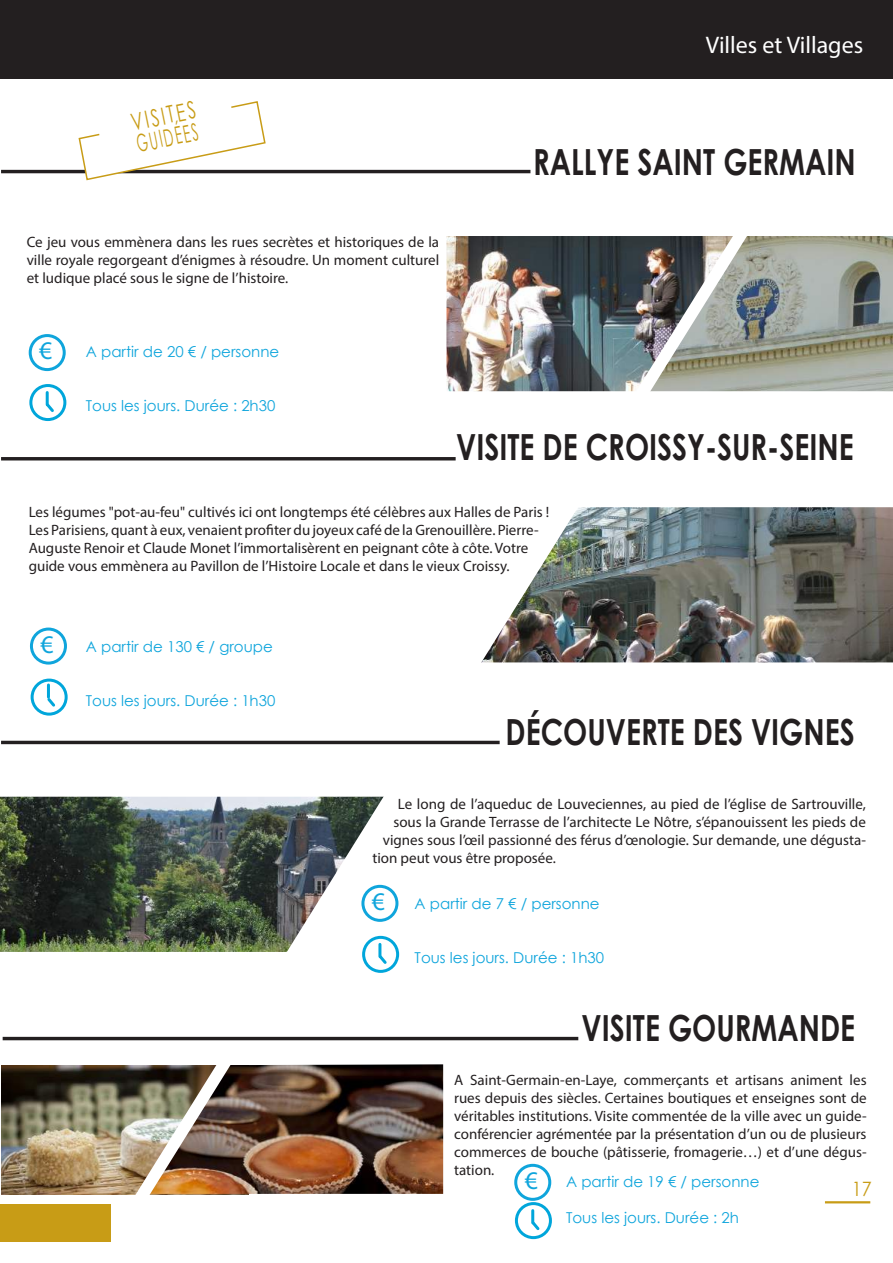
<style>
.page{position:relative;width:893px;height:1263px;background:#fff}
.page>*{position:absolute;margin:0;border:0;box-sizing:border-box;transform-origin:0 0}
.t1{font:700 36px "Century Gothic";color:#231f20;scale:.8 1}
.t2{font:25.5px "Myriad Pro";color:#0fa5dc}
.t3{font:24px "Myriad Pro";color:#fff}
.t4{font:24px/22px "Century Gothic";color:#c89c16;scale:.7 1}
.t5{font:19.8px "Century Gothic";color:#c89c16;scale:.91 1}
.t6{font:15px/18px "Myriad Pro";color:#231f20;text-align:justify}
.t7{font:15px "Century Gothic";color:#0fa5dc}
</style>
<div class="page">
<div style="left:0;top:0;width:893px;height:79px;background:#231f20"></div>
<div style="left:0;top:1204px;width:111px;height:38px;background:#c89c16"></div>
<hr style="left:825px;top:1201px;width:45px;height:2px;background:#c89c16">
<hr style="left:1px;top:170px;width:529px;height:3px;background:#231f20">
<hr style="left:1px;top:457px;width:455px;height:3px;background:#231f20">
<img style="left:770px;top:236px;width:123px;height:155px">
<img style="left:1px;top:1065px;width:115px;height:130px">
<img style="left:770px;top:507px;width:123px;height:155px">
<img style="left:0;top:797px;width:116px;height:155px">
<svg style="left:78px;top:101px;width:189px;height:80px"></svg>
<img style="left:116px;top:236px;width:654px;height:992px">
<div style="left:29px;top:384px;width:37px;height:37px;border:3px solid #00a6db;border-radius:50%"></div>
<div style="left:29px;top:334px;width:37px;height:37px;border:3px solid #0fa5dc;border-radius:50%"></div>
<svg style="left:45px;top:392px;width:9px;height:20px"></svg>
<div style="left:30px;top:627px;width:37px;height:37px;border:3px solid #0fa5dc;border-radius:50%"></div>
<div style="left:31px;top:679px;width:37px;height:37px;border:3px solid #00a6db;border-radius:50%"></div>
<svg style="left:47px;top:685px;width:9px;height:22px"></svg>
<div style="left:361px;top:885px;width:37px;height:37px;border:3px solid #0fa5dc;border-radius:50%"></div>
<div style="left:362px;top:936px;width:37px;height:37px;border:3px solid #00a6db;border-radius:50%"></div>
<svg style="left:376px;top:944px;width:13px;height:23px"></svg>
<div style="left:515px;top:1202px;width:37px;height:37px;border:3px solid #00a6db;border-radius:50%"></div>
<div style="left:514px;top:1164px;width:37px;height:37px;border:3px solid #0fa5dc;border-radius:50%"></div>
<svg style="left:529px;top:1210px;width:13px;height:21px"></svg>
<hr style="left:1px;top:741px;width:499px;height:3px;background:#231f20">
<hr style="left:3px;top:1037px;width:575px;height:3px;background:#231f20">
<h3 class="t4" style="left:129px;top:111px;width:95px;rotate:-11deg">VISITES<br>GUIDÉES</h3>
<h3 class="t3" style="left:706px;top:30px;width:159px">Villes et Villages</h3>
<h1 class="t1" style="left:533px;top:134px;width:405px">RALLYE SAINT GERMAIN</h1>
<p class="t6" style="left:27px;top:233px;width:414px">Ce jeu vous emmènera dans les rues secrètes et historiques de la ville royale regorgeant d’énigmes à résoudre. Un moment culturel et ludique placé sous le signe de l’histoire.</p>
<h2 class="t2" style="left:39px;top:335px;width:15px">€</h2>
<p class="t7" style="left:86px;top:341px;width:195px">A partir de 20 € / personne</p>
<p class="t7" style="left:86px;top:395px;width:191px">Tous les jours. Durée : 2h30</p>
<h1 class="t1" style="left:456px;top:419px;width:498px">VISITE DE CROISSY-SUR-SEINE</h1>
<p class="t6" style="left:29px;top:502px;width:522px;text-align:left">Les légumes "pot-au-feu" cultivés ici ont longtemps été célèbres aux Halles de Paris !<br>Les Parisiens, quant à eux, venaient profiter du joyeux café de la Grenouillère. Pierre-Auguste Renoir et Claude Monet l’immortalisèrent en peignant côte à côte. Votre guide vous emmènera au Pavillon de l’Histoire Locale et dans le vieux Croissy.</p>
<h2 class="t2" style="left:40px;top:628px;width:15px">€</h2>
<p class="t7" style="left:86px;top:636px;width:188px">A partir de 130 € / groupe</p>
<p class="t7" style="left:86px;top:690px;width:191px">Tous les jours. Durée : 1h30</p>
<h1 class="t1" style="left:506px;top:704px;width:438px">DÉCOUVERTE DES VIGNES</h1>
<p class="t6" style="left:398px;top:795px;width:470px">Le long de l’aqueduc de Louveciennes, au pied de l’église de Sartrouville,</p>
<p class="t6" style="left:393px;top:813px;width:474px">sous la Grande Terrasse de l’architecte Le Nôtre, s’épanouissent les pieds de</p>
<p class="t6" style="left:383px;top:831px;width:485px">vignes sous l’œil passionné des férus d’œnologie. Sur demande, une dégusta-</p>
<p class="t6" style="left:372px;top:849px;width:185px">tion peut vous être proposée.</p>
<h2 class="t2" style="left:372px;top:886px;width:15px">€</h2>
<p class="t7" style="left:415px;top:893px;width:187px">A partir de 7 € / personne</p>
<p class="t7" style="left:415px;top:947px;width:191px">Tous les jours. Durée : 1h30</p>
<h1 class="t1" style="left:582px;top:1000px;width:344px">VISITE GOURMANDE</h1>
<p class="t6" style="left:454px;top:1070px;width:414px">A Saint-Germain-en-Laye, commerçants et artisans animent les rues depuis des siècles. Certaines boutiques et enseignes sont de véritables institutions. Visite commentée de la ville avec un guide&shy;conférencier agrémentée par la présentation d’un ou de plusieurs commerces de bouche (pâtisserie, fromagerie…) et d’une dégus&shy;tation.</p>
<h2 class="t2" style="left:525px;top:1165px;width:15px">€</h2>
<p class="t7" style="left:566px;top:1171px;width:195px">A partir de 19 € / personne</p>
<p class="t7" style="left:566px;top:1207px;width:174px">Tous les jours. Durée : 2h</p>
<h3 class="t5" style="left:852px;top:1175px;width:23px">17</h3>
</div>
